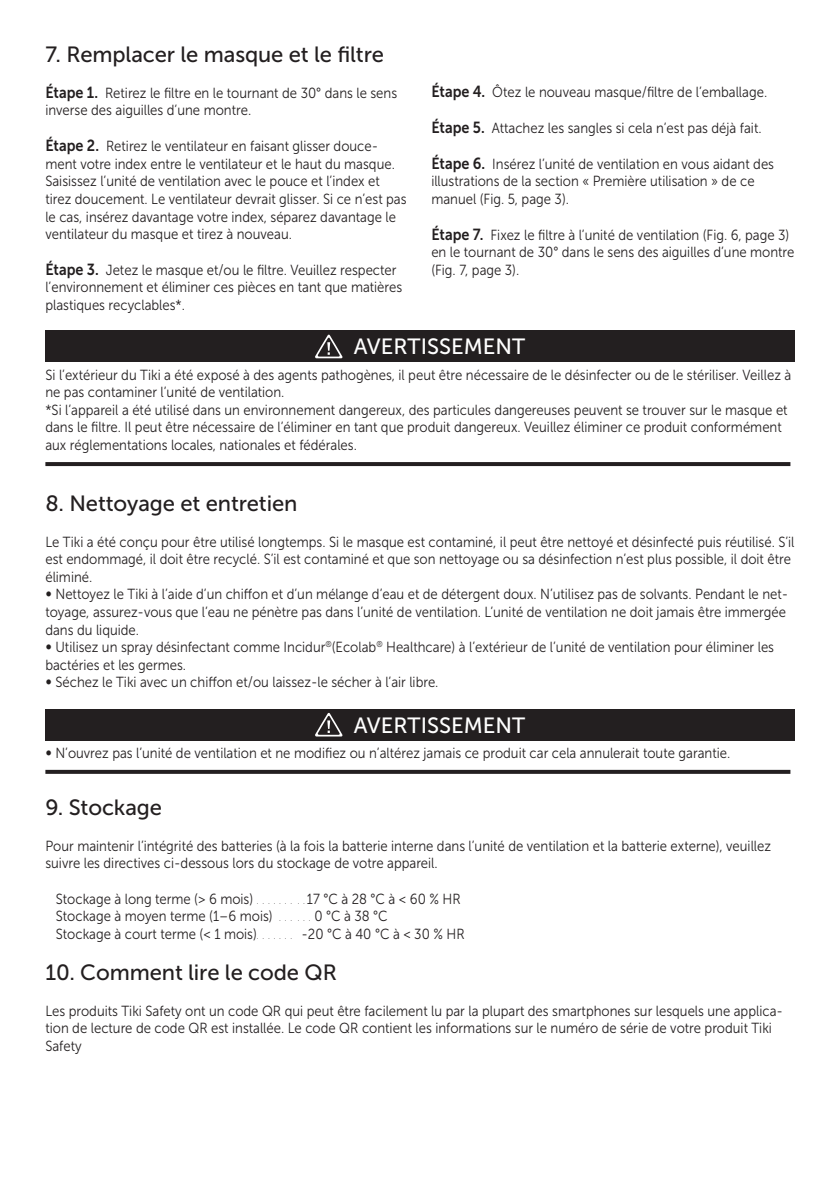
<style>
.page{position:relative;width:840px;height:1191px;background:#fff}
.page>*{position:absolute;margin:0;border:0;box-sizing:border-box;transform-origin:0 0}
.HEADER_12P{font:22px "Museo Sans 500";letter-spacing:-.005em;color:#231f20}
.t1{font:22px "Museo Sans 500";color:#fff}
.BODY_continuing{font:14.6px/17.6px "Museo Sans 300";color:#231f20;scale:.9 1}
.BODY_continuing_FAT{font:14.6px/17.6px "Museo Sans 300";color:#231f20;scale:.9 1}
.s1{font-family:"Museo Sans 700";font-size:16px}
.s2{font-size:8px}
</style>
<div class="page">
<div style="left:45px;top:709px;width:749px;height:31px;background:#231f20"></div>
<svg style="left:315px;top:712px;width:27px;height:24px"></svg>
<svg style="left:45px;top:770px;width:745px;height:4px;background:#2a2627"></svg>
<div style="left:45px;top:331px;width:749px;height:31px;background:#231f20"></div>
<svg style="left:315px;top:334px;width:27px;height:24px"></svg>
<svg style="left:45px;top:462px;width:745px;height:4px;background:#272324"></svg>
<p class="HEADER_12P" style="left:45px;top:42px;width:340px">7. Remplacer le masque et le filtre</p>
<p class="BODY_continuing_FAT" style="left:45px;top:84px;width:392px"><span class="s1">Étape 1.</span> Retirez le filtre en le tournant de 30° dans le sens inverse des aiguilles d’une montre.</p>
<p class="BODY_continuing_FAT" style="left:45px;top:137px;width:402px"><span class="s1">Étape 2.</span> Retirez le ventilateur en faisant glisser douce&shy;ment votre index entre le ventilateur et le haut du masque.<br>Saisissez l’unité de ventilation avec le pouce et l’index et tirez doucement. Le ventilateur devrait glisser. Si ce n’est pas le cas, insérez davantage votre index, séparez davantage le ventilateur du masque et tirez à nouveau.</p>
<p class="BODY_continuing_FAT" style="left:45px;top:261px;width:398px"><span class="s1">Étape 3.</span> Jetez le masque et/ou le filtre. Veuillez respecter l’environnement et éliminer ces pièces en tant que matières plastiques recyclables*.</p>
<p class="BODY_continuing_FAT" style="left:431px;top:84px;width:374px"><span class="s1">Étape 4.</span> Ôtez le nouveau masque/filtre de l’emballage.</p>
<p class="BODY_continuing_FAT" style="left:431px;top:119px;width:368px"><span class="s1">Étape 5.</span> Attachez les sangles si cela n’est pas déjà fait.</p>
<p class="BODY_continuing_FAT" style="left:431px;top:155px;width:382px"><span class="s1">Étape 6.</span> Insérez l’unité de ventilation en vous aidant des illustrations de la section « Première utilisation » de ce manuel (Fig. 5, page 3).</p>
<p class="BODY_continuing_FAT" style="left:431px;top:226px;width:405px"><span class="s1">Étape 7.</span> Fixez le filtre à l’unité de ventilation (Fig. 6, page 3) en le tournant de 30° dans le sens des aiguilles d’une montre (Fig. 7, page 3).</p>
<p class="t1" style="left:353px;top:335px;width:173px">AVERTISSEMENT</p>
<p class="BODY_continuing" style="left:45px;top:366px;width:829px">Si l’extérieur du Tiki a été exposé à des agents pathogènes, il peut être nécessaire de le désinfecter ou de le stériliser. Veillez à ne pas contaminer l’unité de ventilation.<br>*Si l’appareil a été utilisé dans un environnement dangereux, des particules dangereuses peuvent se trouver sur le masque et dans le filtre. Il peut être nécessaire de l’éliminer en tant que produit dangereux. Veuillez éliminer ce produit conformément aux réglementations locales, nationales et fédérales.</p>
<p class="HEADER_12P" style="left:45px;top:492px;width:253px">8. Nettoyage et entretien</p>
<p class="BODY_continuing" style="left:45px;top:533px;width:833px">Le Tiki a été conçu pour être utilisé longtemps. Si le masque est contaminé, il peut être nettoyé et désinfecté puis réutilisé. S’il est endommagé, il doit être recyclé. S’il est contaminé et que son nettoyage ou sa désinfection n’est plus possible, il doit être éliminé.</p>
<p class="BODY_continuing" style="left:45px;top:585px;width:826px">∞ Nettoyez le Tiki à l’aide d’un chiffon et d’un mélange d’eau et de détergent doux. N’utilisez pas de solvants. Pendant le net&shy;toyage, assurez-vous que l’eau ne pénètre pas dans l’unité de ventilation. L’unité de ventilation ne doit jamais être immergée dans du liquide.</p>
<p class="BODY_continuing" style="left:45px;top:638px;width:810px">∞ Utilisez un spray désinfectant comme Incidur<sup>®</sup>(Ecolab<sup>®</sup> Healthcare) à l’extérieur de l’unité de ventilation pour éliminer les bactéries et les germes.</p>
<p class="BODY_continuing" style="left:45px;top:673px;width:438px">∞ Séchez le Tiki avec un chiffon et/ou laissez-le sécher à l’air libre.</p>
<p class="t1" style="left:353px;top:713px;width:173px">AVERTISSEMENT</p>
<p class="BODY_continuing" style="left:45px;top:744px;width:762px">∞ N’ouvrez pas l’unité de ventilation et ne modifiez ou n’altérez jamais ce produit car cela annulerait toute garantie.</p>
<p class="HEADER_12P" style="left:45px;top:796px;width:118px">9. Stockage</p>
<p class="BODY_continuing" style="left:45px;top:837px;width:807px">Pour maintenir l’intégrité des batteries (à la fois la batterie interne dans l’unité de ventilation et la batterie externe), veuillez suivre les directives ci-dessous lors du stockage de votre appareil.</p>
<p class="BODY_continuing" style="left:56px;top:889px;width:451px">Stockage à long terme (&gt; 6 mois) <span class="s2">. . . . . . . . .</span> 17 °C à 28 °C à &lt; 60 % HR</p>
<p class="BODY_continuing" style="left:56px;top:907px;width:247px">Stockage à moyen terme (1–6 mois) <span class="s2">....</span></p>
<p class="BODY_continuing" style="left:297px;top:907px;width:102px"><span class="s2">. . .</span> 0 °C à 38 °C</p>
<p class="BODY_continuing" style="left:56px;top:925px;width:455px">Stockage à court terme (&lt; 1 mois) <span class="s2">. . . . . . .</span> -20 °C à 40 °C à &lt; 30 % HR</p>
<p class="HEADER_12P" style="left:45px;top:960px;width:293px">10. Comment lire le code QR</p>
<p class="BODY_continuing" style="left:45px;top:1001px;width:820px">Les produits Tiki Safety ont un code QR qui peut être facilement lu par la plupart des smartphones sur lesquels une applica&shy;tion de lecture de code QR est installée. Le code QR contient les informations sur le numéro de série de votre produit Tiki<br>Safety</p>
</div>
